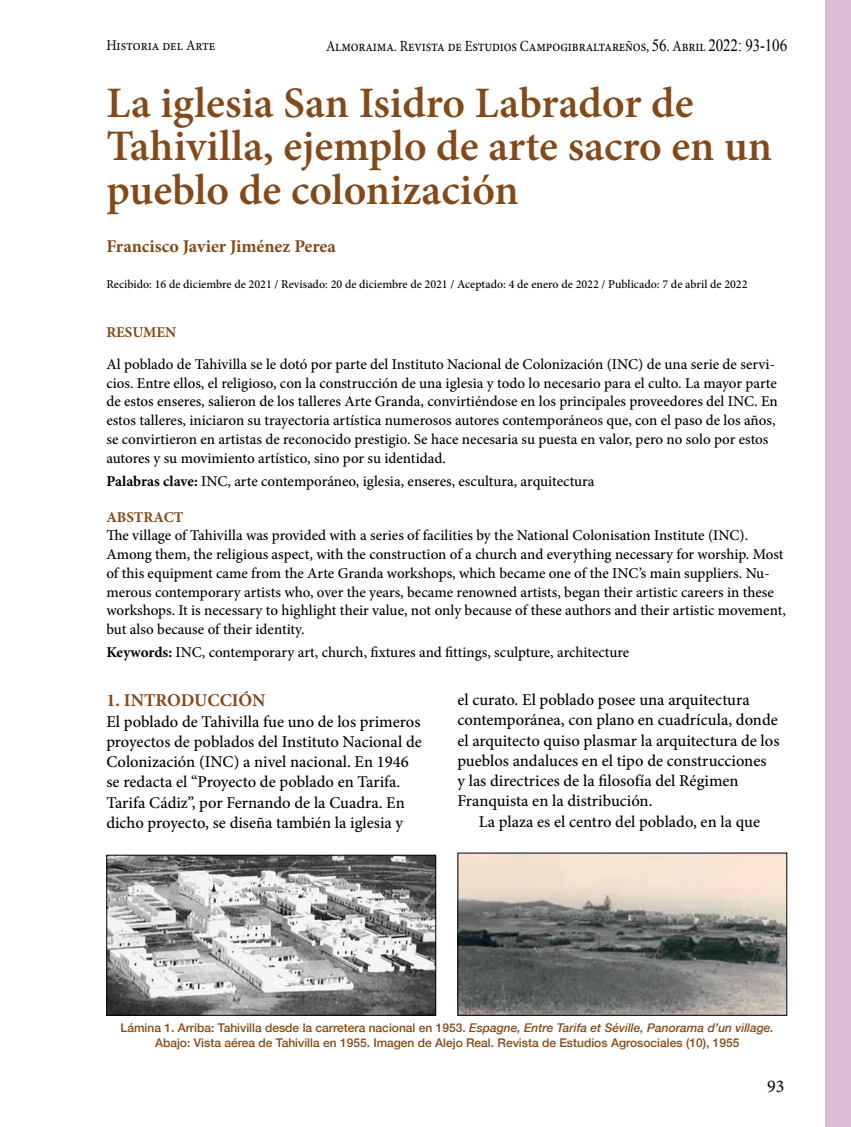
<style>
.page{position:relative;width:851px;height:1127px;background:#fff}
.page>*{position:absolute;margin:0;border:0;box-sizing:border-box;transform-origin:0 0}
.t1{font:600 43.5px/43.5px "Minion Pro";color:#844918}
.t2{font:700 18px "Minion Pro";color:#844918}
.t3{font:18px "Minion Pro";color:#000}
.t4{font:500 16.5px/20.2px "Minion Pro";color:#000}
.t5{font:15.6px "Minion Pro";letter-spacing:-.01em;color:#000;scale:.87 1}
.t6{font:500 15px/18.8px "Minion Pro";color:#000}
.t7{font:700 15px "Minion Pro";color:#844918}
.t8{font:14.85px "Minion Pro";letter-spacing:-.005em;color:#000;scale:.91 1}
.t9{font:500 12px/14.4px "Helvetica Neue";color:#844b18;text-align:center}
.t10{font:500 12px "Minion Pro";color:#000}
.s1{font-family:"Times New Roman";font-size:17.25px}
.s2{font-weight:700}
.s3{font-style:italic}
</style>
<div class="page">
<div style="left:825px;top:0;width:25px;height:1127px;background:#dcbdd6"></div>
<img style="left:459px;top:855px;width:326px;height:158px">
<img style="left:108px;top:857px;width:326px;height:156px">
<div style="left:106px;top:855px;width:330px;height:160px;border:1px solid #020203"></div>
<p class="t8" style="left:106px;top:36px;width:121px">Historia del Arte</p>
<p class="t5" style="left:326px;top:35px;width:531px">Almoraima. Revista de Estudios Campogibraltareños, <span class="s1">56</span>. Abril <span class="s1">2022: 93-106</span></p>
<h1 class="t1" style="left:106px;top:81px;width:667px">La iglesia San Isidro Labrador de<br>Tahivilla, ejemplo de arte sacro en un pueblo de colonización</h1>
<p class="t2" style="left:106px;top:234px;width:231px">Francisco Javier Jiménez Perea</p>
<p class="t10" style="left:106px;top:276px;width:642px">Recibido: 16 de diciembre de 2021 / Revisado: 20 de diciembre de 2021 / Aceptado: 4 de enero de 2022 / Publicado: 7 de abril de 2022</p>
<p class="t7" style="left:106px;top:322px;width:71px">RESUMEN</p>
<p class="t6" style="left:106px;top:355px;width:672px">Al poblado de Tahivilla se le dotó por parte del Instituto Nacional de Colonización (INC) de una serie de servi&shy;cios. Entre ellos, el religioso, con la construcción de una iglesia y todo lo necesario para el culto. La mayor parte de estos enseres, salieron de los talleres Arte Granda, convirtiéndose en los principales proveedores del INC. En estos talleres, iniciaron su trayectoria artística numerosos autores contemporáneos que, con el paso de los años, se convirtieron en artistas de reconocido prestigio. Se hace necesaria su puesta en valor, pero no solo por estos autores y su movimiento artístico, sino por su identidad.</p>
<p class="t6" style="left:106px;top:471px;width:489px"><span class="s2">Palabras clave:</span> INC, arte contemporáneo, iglesia, enseres, escultura, arquitectura</p>
<p class="t7" style="left:106px;top:506px;width:79px">ABSTRACT</p>
<p class="t6" style="left:106px;top:526px;width:681px">The village of Tahivilla was provided with a series of facilities by the National Colonisation Institute (INC).<br>Among them, the religious aspect, with the construction of a church and everything necessary for worship. Most of this equipment came from the Arte Granda workshops, which became one of the INC’s main suppliers. Nu&shy;merous contemporary artists who, over the years, became renowned artists, began their artistic careers in these workshops. It is necessary to highlight their value, not only because of these authors and their artistic movement, but also because of their identity.</p>
<p class="t6" style="left:106px;top:643px;width:524px"><span class="s2">Keywords:</span> INC, contemporary art, church, fixtures and fittings, sculpture, architecture</p>
<p class="t2" style="left:106px;top:688px;width:160px">1. INTRODUCCIÓN</p>
<p class="t4" style="left:106px;top:711px;width:317px">El poblado de Tahivilla fue uno de los primeros proyectos de poblados del Instituto Nacional de Colonización (INC) a nivel nacional. En 1946 se redacta el “Proyecto de poblado en Tarifa.<br>Tarifa Cádiz”, por Fernando de la Cuadra. En dicho proyecto, se diseña también la iglesia y</p>
<p class="t4" style="left:457px;top:690px;width:323px">el curato. El poblado posee una arquitectura contemporánea, con plano en cuadrícula, donde el arquitecto quiso plasmar la arquitectura de los pueblos andaluces en el tipo de construcciones<br>y las directrices de la filosofía del Régimen Franquista en la distribución.</p>
<p class="t4" style="left:478px;top:811px;width:283px">La plaza es el centro del poblado, en la que</p>
<p class="t9" style="left:120px;top:1020px;width:654px">Lámina 1. Arriba: Tahivilla desde la carretera nacional en 1953. <span class="s3">Espagne, Entre Tarifa et Séville, Panorama d’un village.<br></span>Abajo: Vista aérea de Tahivilla en 1955. Imagen de Alejo Real. Revista de Estudios Agrosociales (10), 1955</p>
<p class="t3" style="left:767px;top:1074px;width:19px">93</p>
</div>
